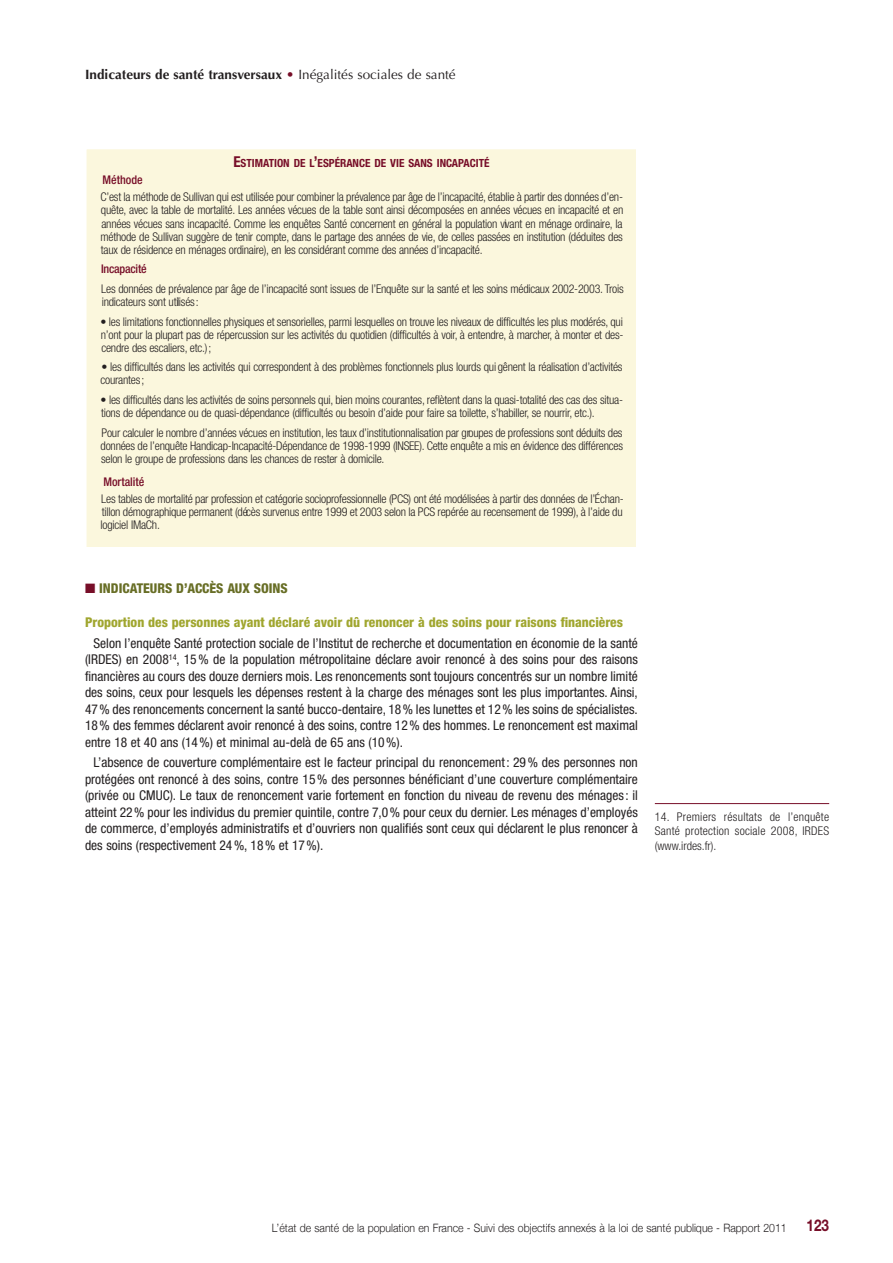
<style>
.page{position:relative;width:893px;height:1263px;background:#fff}
.page>*{position:absolute;margin:0;border:0;box-sizing:border-box;transform-origin:0 0}
.t1{font:condensed 13.5px/16.5px "Helvetica Neue";color:#231f20;text-align:justify}
.t2{font:700 13.5px "Optima";color:#231f20}
.t3{font:800 condensed 13.5px "Helvetica Neue";color:#686e26}
.t4{font:300 condensed 12px/13.2px "Helvetica Neue";letter-spacing:-.02em;color:#231f20}
.t5{font:300 11.55px "Helvetica Neue";color:#231f20;scale:.91 1}
.t6{font:700 condensed 11.25px "Helvetica Neue";color:#770e28}
.s1{color:#770e28}
.s2{font-weight:400}
.s3{font-size:15px}
.s4{font-weight:500;color:#770e28}
.s5{font-weight:800;color:#a0a62f}
.s6{font-weight:700;font-size:16.2px;color:#770e28}
</style>
<div class="page">
<hr style="left:655px;top:803px;width:174px;height:1px;background:#770e28">
<div style="left:87px;top:149px;width:549px;height:398px;background:#fbf7dd"></div>
<p class="t2" style="left:85px;top:69px;width:372px">Indicateurs de santé transversaux <span class="s1">•</span> <span class="s2">Inégalités sociales de santé</span></p>
<p class="t6" style="left:233px;top:159px;width:258px"><span class="s3">E</span>STIMATION DE L<span class="s3">’</span>ESPÉRANCE DE VIE SANS INCAPACITÉ</p>
<p class="t4" style="left:100px;top:172px;width:524px;line-height:17.4px"><span class="s4">Méthode<br></span>C’est la méthode de Sullivan qui est utilisée pour combiner la prévalence par âge de l’incapacité, établie à partir des données d’en-</p>
<p class="t4" style="left:101px;top:205px;width:524px;text-align:justify">quête, avec la table de mortalité. Les années vécues de la table sont ainsi décomposées en années vécues en incapacité et en années vécues sans incapacité. Comme les enquêtes Santé concernent en général la population vivant en ménage ordinaire, la méthode de Sullivan suggère de tenir compte, dans le partage des années de vie, de celles passées en institution (déduites des taux de résidence en ménages ordinaire), en les considérant comme des années d’incapacité.</p>
<p class="t4" style="left:101px;top:260px;width:524px;line-height:19.5px"><span class="s4">Incapacité<br></span>Les données de prévalence par âge de l’incapacité sont issues de l’Enquête sur la santé et les soins médicaux 2002-2003. Trois</p>
<p class="t4" style="left:102px;top:296px;width:99px">indicateurs sont utilisés:</p>
<p class="t4" style="left:100px;top:316px;width:524px;text-align:justify">• les limitations fonctionnelles physiques et sensorielles, parmi lesquelles on trouve les niveaux de difficultés les plus modérés, qui n’ont pour la plupart pas de répercussion sur les activités du quotidien (difficultés à voir, à entendre, à marcher, à monter et des&shy;cendre des escaliers, etc.);</p>
<p class="t4" style="left:101px;top:361px;width:523px">• les difficultés dans les activités qui correspondent à des problèmes fonctionnels plus lourds qui gênent la réalisation d’activités courantes;</p>
<p class="t4" style="left:101px;top:394px;width:524px">• les difficultés dans les activités de soins personnels qui, bien moins courantes, reflètent dans la quasi-totalité des cas des situa&shy;tions de dépendance ou de quasi-dépendance (difficultés ou besoin d’aide pour faire sa toilette, s’habiller, se nourrir, etc.).</p>
<p class="t4" style="left:101px;top:427px;width:524px;text-align:justify">Pour calculer le nombre d’années vécues en institution, les taux d’institutionnalisation par groupes de professions sont déduits des données de l’enquête Handicap-Incapacité-Dépendance de 1998-1999 (INSEE). Cette enquête a mis en évidence des différences selon le groupe de professions dans les chances de rester à domicile.</p>
<p class="t4" style="left:101px;top:474px;width:524px;line-height:17.4px"><span class="s4">Mortalité<br></span>Les tables de mortalité par profession et catégorie socioprofessionnelle (PCS) ont été modélisées à partir des données de l’Échan-</p>
<p class="t4" style="left:101px;top:506px;width:524px">tillon démographique permanent (décès survenus entre 1999 et 2003 selon la PCS repérée au recensement de 1999), à l’aide du logiciel IMaCh.</p>
<p class="t3" style="left:85px;top:584px;width:204px"><span class="s1">■</span> INDICATEURS D’ACCÈS AUX SOINS</p>
<p class="t1" style="left:94px;top:613px;width:546px;line-height:20.7px;text-indent:-8px"><span class="s5">Proportion des personnes ayant déclaré avoir dû renoncer à des soins pour raisons financières<br></span>Selon l’enquête Santé protection sociale de l’Institut de recherche et documentation en économie de la santé</p>
<p class="t1" style="left:85px;top:652px;width:554px">(IRDES) en 2008<sup>14</sup>, 15 % de la population métropolitaine déclare avoir renoncé à des soins pour des raisons financières au cours des douze derniers mois. Les renoncements sont toujours concentrés sur un nombre limité des soins, ceux pour lesquels les dépenses restent à la charge des ménages sont les plus importantes. Ainsi, 47 % des renoncements concernent la santé bucco-dentaire, 18 % les lunettes et 12 % les soins de spécialistes.<br>18 % des femmes déclarent avoir renoncé à des soins, contre 12 % des hommes. Le renoncement est maximal entre 18 et 40 ans (14 %) et minimal au-delà de 65 ans (10 %).</p>
<p class="t1" style="left:85px;top:755px;width:554px;text-indent:9px">L’absence de couverture complémentaire est le facteur principal du renoncement: 29 % des personnes non protégées ont renoncé à des soins, contre 15 % des personnes bénéficiant d’une couverture complémentaire (privée ou CMUC). Le taux de renoncement varie fortement en fonction du niveau de revenu des ménages : il atteint 22 % pour les individus du premier quintile, contre 7,0 % pour ceux du dernier. Les ménages d’employés de commerce, d’employés administratifs et d’ouvriers non qualifiés sont ceux qui déclarent le plus renoncer à des soins (respectivement 24 %, 18 % et 17 %).</p>
<p class="t4" style="left:655px;top:810px;width:176px;line-height:14.4px;text-align:justify">14. Premiers résultats de l’enquête Santé protection sociale 2008, IRDES (www.irdes.fr).</p>
<p class="t5" style="left:272px;top:1221px;width:614px">L’état de santé de la population en France - Suivi des objectifs annexés à la loi de santé publique - Rapport 2011 <span class="s6">123</span></p>
</div>
